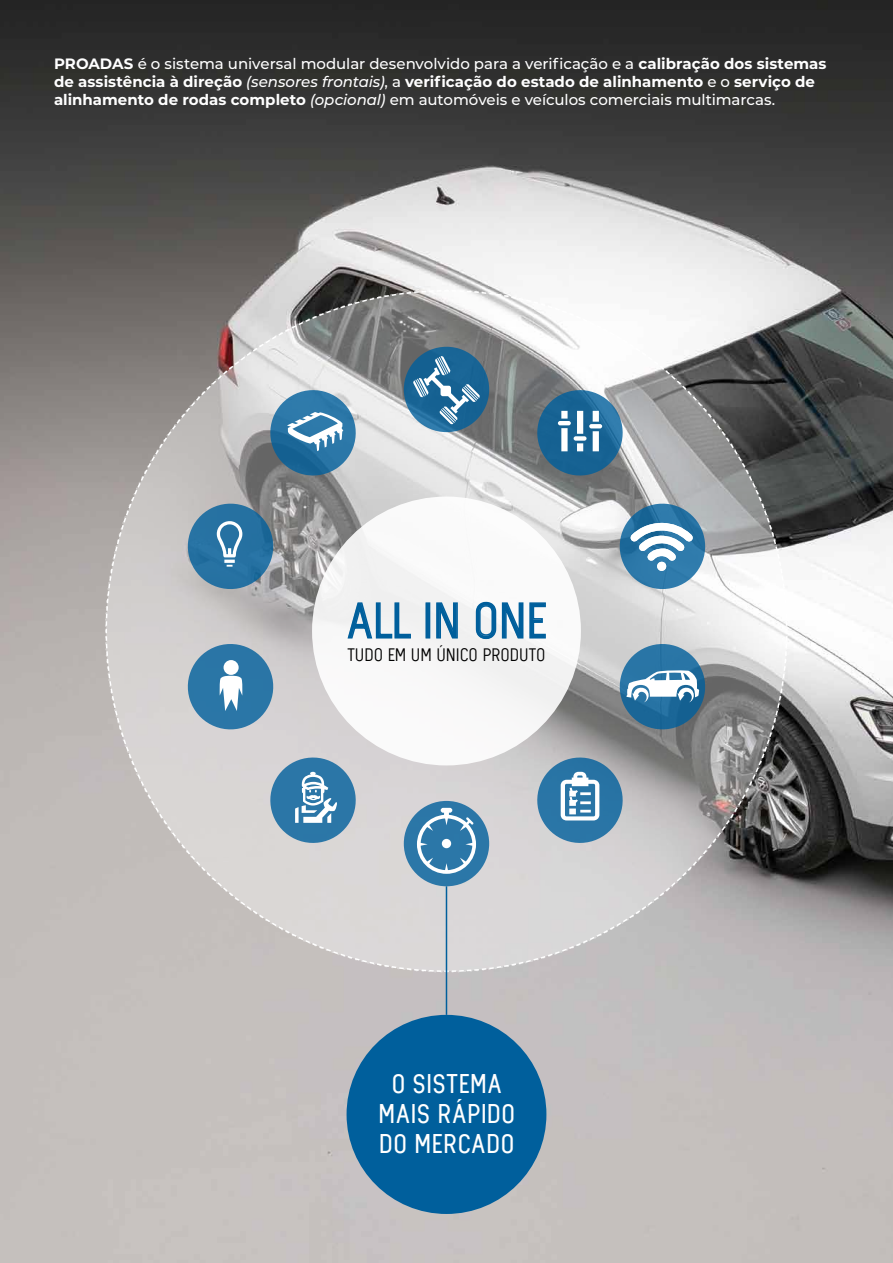
<style>
.page{position:relative;width:893px;height:1263px;background:#fff}
.page>*{position:absolute;margin:0;border:0;box-sizing:border-box;transform-origin:0 0}
.t1{font:49.5px "neuron";color:#005f9c}
.Paragraph_2{font:500 27px "neuron";letter-spacing:.01em;color:#fff}
.t2{font:18px "neuron";color:#000}
.Paragraph_2-2{font:700 15px/18px "Montserrat";letter-spacing:.005em;color:#fff}
.s1{font-weight:500}
.s2{font-weight:500;font-style:italic}
</style>
<div class="page">
<img style="left:0;top:0;width:893px;height:1263px">
<svg style="left:105px;top:289px;width:683px;height:684px"></svg>
<svg style="left:265px;top:752px;width:96px;height:97px;background:#7fa6c0"></svg>
<svg style="left:615px;top:639px;width:92px;height:95px;background:#6c94ad"></svg>
<svg style="left:615px;top:498px;width:92px;height:96px"></svg>
<div style="left:657px;top:562px;width:9px;height:9px;background:#fff;border-radius:50%"></div>
<svg style="left:265px;top:384px;width:96px;height:97px;background:#729bb5"></svg>
<svg style="left:532px;top:752px;width:96px;height:97px;background:#7ba1bb"></svg>
<svg style="left:186px;top:498px;width:92px;height:96px;background:#5e8ba8"></svg>
<svg style="left:186px;top:639px;width:92px;height:95px;background:#75a0bc"></svg>
<svg style="left:532px;top:384px;width:96px;height:97px;background:#58819b"></svg>
<svg style="left:413px;top:356px;width:67px;height:68px;background:#4581a8"></svg>
<svg style="left:417px;top:808px;width:59px;height:66px"></svg>
<div style="left:442px;top:839px;width:9px;height:9px;background:#fff;border-radius:50%"></div>
<div style="left:347px;top:1015px;width:199px;height:199px;background:#005f9c;border-radius:50%"></div>
<hr style="left:446px;top:886px;width:1px;height:129px;background:#005f9c">
<svg style="left:347px;top:602px;width:65px;height:38px"></svg>
<div style="left:426px;top:602px;width:4px;height:36px;border:2px solid #005f9c"></div>
<svg style="left:435px;top:602px;width:24px;height:37px"></svg>
<svg style="left:475px;top:601px;width:72px;height:39px"></svg>
<p class="Paragraph_2-2" style="left:54px;top:53px;width:774px">PROADAS <span class="s1">é o sistema universal modular desenvolvido para a verificação e a</span> calibração dos sistemas de assistência à direção <span class="s2">(sensores frontais)</span><span class="s1">, a</span> verificação do estado de alinhamento <span class="s1">e o</span> serviço de alinhamento de rodas completo <span class="s2">(opcional)</span> <span class="s1">em automóveis e veículos comerciais multimarcas.</span></p>
<p class="t1" style="left:347px;top:594px;width:201px">ALL IN ONE</p>
<p class="t2" style="left:347px;top:645px;width:200px">TUDO EM UM ÚNICO PRODUTO</p>
<p class="Paragraph_2" style="left:391px;top:1069px;width:112px">O SISTEMA</p>
<p class="Paragraph_2" style="left:378px;top:1099px;width:139px">MAIS RÁPIDO</p>
<p class="Paragraph_2" style="left:379px;top:1129px;width:137px">DO MERCADO</p>
</div>
